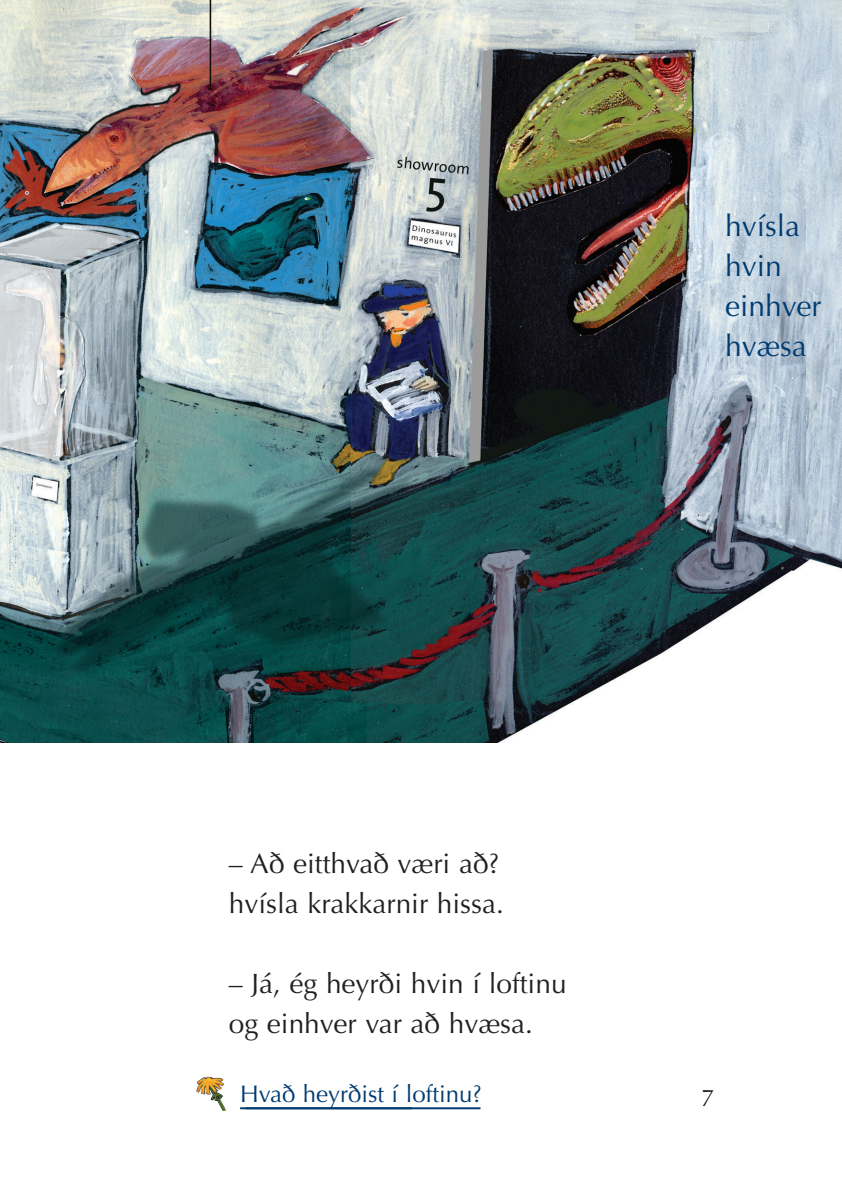
<style>
.page{position:relative;width:842px;height:1191px;background:#fff}
.page>*{position:absolute;margin:0;border:0;box-sizing:border-box;transform-origin:0 0}
.t1{font:30px/40px "Optima";color:#003b70}
.t2{font:28px/40px "Optima";color:#231f20}
.t3{font:24px "Optima";color:#003b70}
.t4{font:24px "Optima";color:#231f20}
</style>
<div class="page">
<img style="left:196px;top:1076px;width:30px;height:34px">
<hr style="left:240px;top:1107px;width:240px;height:2px;background:#003b70">
<img style="left:0;top:0;width:842px;height:742px">
<p class="t1" style="left:725px;top:207px;width:98px">hvísla hvin einhver hvæsa</p>
<p class="t2" style="left:229px;top:844px;width:277px">– Að eitthvað væri að? hvísla krakkarnir hissa.</p>
<p class="t2" style="left:229px;top:964px;width:339px">– Já, ég heyrði hvin í loftinu og einhver var að hvæsa.</p>
<p class="t3" style="left:240px;top:1079px;width:243px">Hvað heyrðist í loftinu?</p>
<p class="t4" style="left:701px;top:1084px;width:15px">7</p>
</div>
